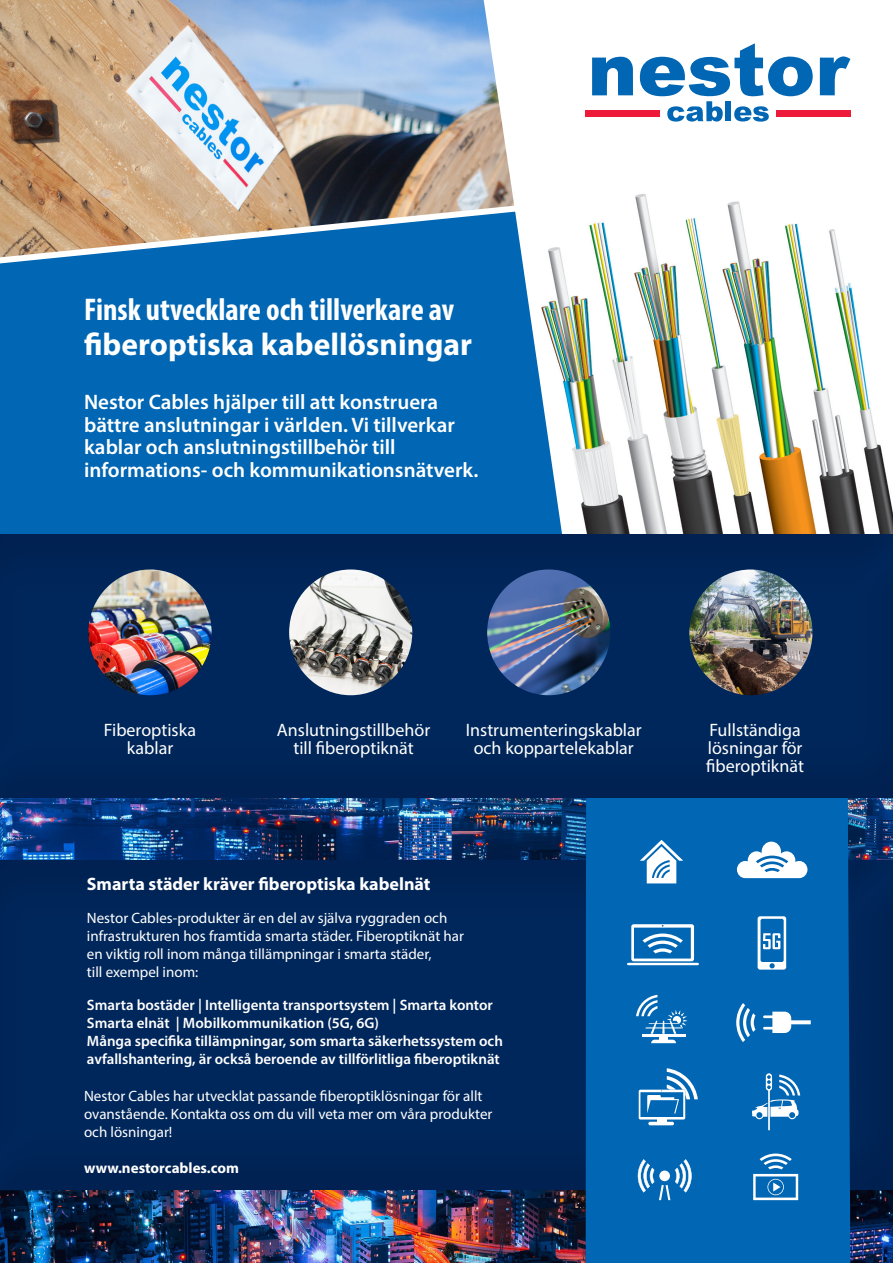
<style>
.page{position:relative;width:893px;height:1263px;background:#fff}
.page>*{position:absolute;margin:0;border:0;box-sizing:border-box;transform-origin:0 0}
.Kappaleen_otsikko{font:700 condensed 31.5px/34.5px "Myriad Pro";color:#fff}
.Peruskappale_isompi{font:600 21px/22.5px "Myriad Pro";color:#fff}
.Peruskappale_isompi-2{font:18px/18px "Myriad Pro";color:#fff;text-align:center}
.Peruskappale_isompi-3{font:700 18px "Myriad Pro";color:#fff}
.t1{font:15px/18px "Myriad Pro";color:#fff}
.t2{font:600 15px/18px "Myriad Pro";color:#fff}
.t3{font:700 15px "Myriad Pro";color:#fff}
.s1{font-stretch:normal}
</style>
<div class="page">
<img style="left:585px;top:57px;width:308px;height:476px">
<img style="left:0;top:799px;width:893px;height:464px">
<img style="left:0;top:0;width:514px;height:202px">
<svg style="left:0;top:202px;width:607px;height:331px;background:#2b7ab3"></svg>
<div style="left:0;top:853px;width:893px;height:336px;background:#002d5e"></div>
<div style="left:586px;top:799px;width:264px;height:464px;background:#0166b3"></div>
<svg style="left:820px;top:56px;width:30px;height:39px"></svg>
<svg style="left:592px;top:43px;width:221px;height:79px"></svg>
<div style="left:776px;top:110px;width:74px;height:7px;background:#ed1a3a"></div>
<div style="left:586px;top:111px;width:74px;height:6px;background:#ed1a3a"></div>
<div style="left:0;top:533px;width:893px;height:266px;background:#00265a"></div>
<img style="left:88px;top:569px;width:124px;height:126px">
<img style="left:289px;top:569px;width:123px;height:126px">
<img style="left:689px;top:569px;width:123px;height:126px">
<img style="left:487px;top:569px;width:123px;height:126px">
<svg style="left:737px;top:842px;width:70px;height:36px;background:#98c1e0"></svg>
<svg style="left:638px;top:1159px;width:54px;height:41px;background:#4790c7"></svg>
<svg style="left:631px;top:924px;width:63px;height:37px;background:#5b9ccd"></svg>
<hr style="left:627px;top:963px;width:72px;height:2px;background:#fff">
<hr style="left:642px;top:1034px;width:43px;height:2px;background:#fff">
<svg style="left:651px;top:1040px;width:25px;height:3px"></svg>
<div style="left:660px;top:1035px;width:8px;height:6px;background:#fff"></div>
<svg style="left:636px;top:995px;width:52px;height:39px;background:#2e81c0"></svg>
<svg style="left:753px;top:1153px;width:45px;height:47px;background:#468fc7"></svg>
<svg style="left:736px;top:1003px;width:19px;height:39px"></svg>
<svg style="left:763px;top:1012px;width:48px;height:21px"></svg>
<svg style="left:640px;top:840px;width:43px;height:43px;background:#7eb1d8"></svg>
<div style="left:657px;top:1118px;width:9px;height:5px;background:#fff"></div>
<hr style="left:648px;top:1122px;width:26px;height:3px;background:#fff;border-radius:2px">
<svg style="left:639px;top:1068px;width:59px;height:51px;background:#3f8bc5"></svg>
<svg style="left:758px;top:916px;width:28px;height:54px;background:#6ba6d2"></svg>
<svg style="left:752px;top:1073px;width:48px;height:57px;background:#458fc7"></svg>
<p class="Kappaleen_otsikko" style="left:84px;top:292px;width:390px">Finsk utvecklare och tillverkare av <span class="s1">fiberoptiska kabellösningar</span></p>
<p class="Peruskappale_isompi" style="left:84px;top:390px;width:396px">Nestor Cables hjälper till att konstruera bättre anslutningar i världen. Vi tillverkar kablar och anslutningstillbehör till informations- och kommunikationsnätverk.</p>
<p class="Peruskappale_isompi-2" style="left:104px;top:721px;width:94px">Fiberoptiska kablar</p>
<p class="Peruskappale_isompi-2" style="left:277px;top:721px;width:155px">Anslutningstillbehör till fiberoptiknät</p>
<p class="Peruskappale_isompi-2" style="left:466px;top:721px;width:178px">Instrumenteringskablar och koppartelekablar</p>
<p class="Peruskappale_isompi-2" style="left:706px;top:721px;width:99px;text-align:left">Fullständiga lösningar för fiberoptiknät</p>
<p class="Peruskappale_isompi-3" style="left:87px;top:872px;width:345px">Smarta städer kräver fiberoptiska kabelnät</p>
<p class="t1" style="left:87px;top:909px;width:378px">Nestor Cables-produkter är en del av själva ryggraden och infrastrukturen hos framtida smarta städer. Fiberoptiknät har en viktig roll inom många tillämpningar i smarta städer,<br>till exempel inom:</p>
<p class="t2" style="left:87px;top:996px;width:407px">Smarta bostäder | Intelligenta transportsystem | Smarta kontor</p>
<p class="t2" style="left:87px;top:1014px;width:294px">Smarta elnät | Mobilkommunikation (5G, 6G)</p>
<p class="t2" style="left:87px;top:1032px;width:417px">Många specifika tillämpningar, som smarta säkerhetssystem och avfallshantering, är också beroende av tillförlitliga fiberoptiknät</p>
<p class="t1" style="left:84px;top:1087px;width:410px">Nestor Cables har utvecklat passande fiberoptiklösningar för allt ovanstående. Kontakta oss om du vill veta mer om våra produkter och lösningar!</p>
<p class="t3" style="left:84px;top:1158px;width:156px">www.nestorcables.com</p>
</div>
